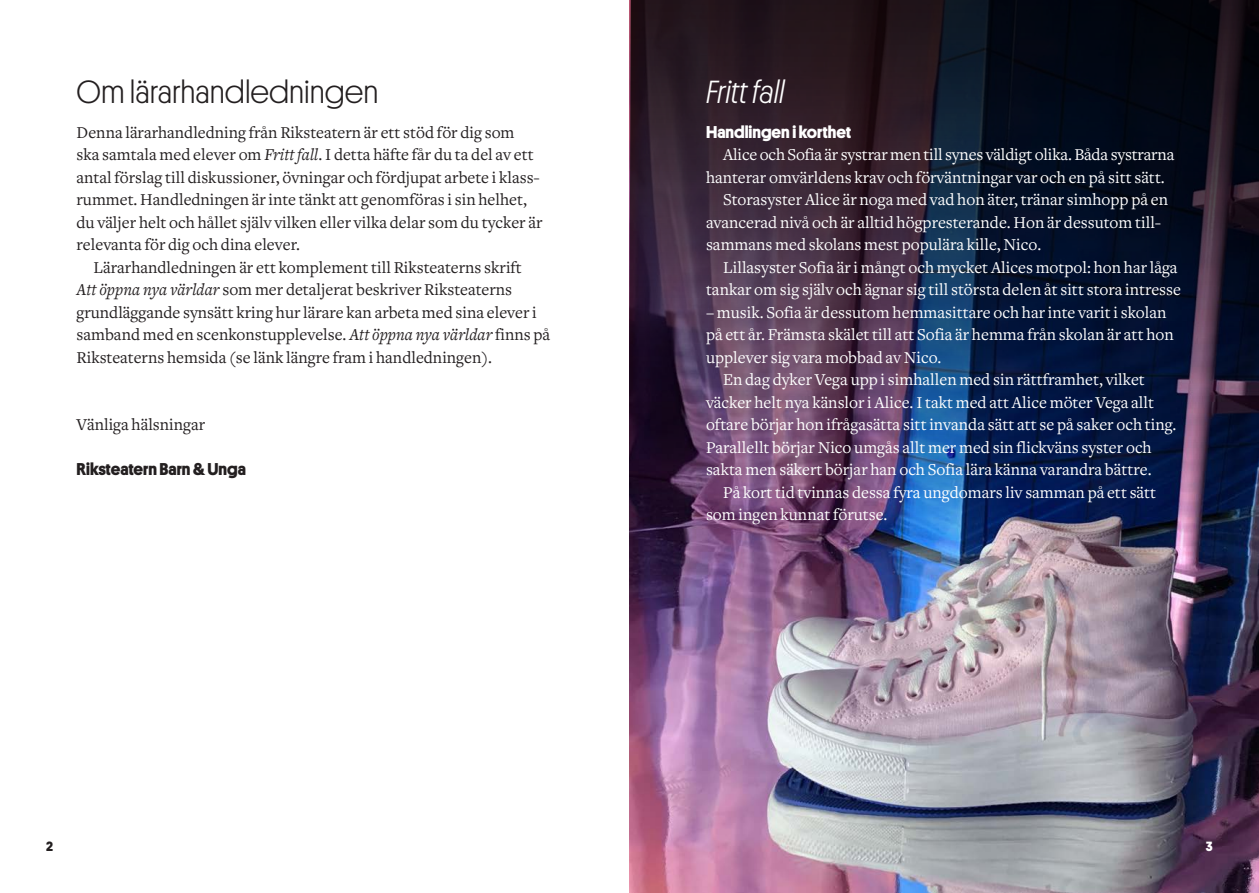
<style>
.page{position:relative;width:1259px;height:893px;background:#fff}
.page>*{position:absolute;margin:0;border:0;box-sizing:border-box;transform-origin:0 0}
.Rubrik{font:300 32.25px "Stage Sans";color:#231f20}
.Rubrik-2{font:italic 300 32.25px "Platform";letter-spacing:-.005em;color:#fff}
.t1{font:17.25px/22.5px "Curtain Serif";color:#fff}
.t2{font:17.25px/22.5px "Curtain Serif";color:#231f20}
.t3{font:700 17.25px "Stage Sans";color:#231f20}
.t4{font:700 17.25px "Stage Sans";color:#fff}
.t5{font:700 13.5px "Stage Sans";color:#231f20}
.t6{font:700 13.5px "Stage Sans";color:#fff}
.s1{font-style:italic}
</style>
<div class="page">
<img style="left:629px;top:546px;width:630px;height:347px">
<img style="left:629px;top:0;width:630px;height:546px">
<p class="Rubrik" style="left:77px;top:69px;width:303px">Om lärarhandledningen</p>
<p class="t2" style="left:77px;top:121px;width:467px">Denna lärarhandledning från Riksteatern är ett stöd för dig som<br>ska samtala med elever om <span class="s1">Fritt fall</span>. I detta häfte får du ta del av ett antal förslag till diskussioner, övningar och fördjupat arbete i klass&shy;rummet. Handledningen är inte tänkt att genomföras i sin helhet, du väljer helt och hållet själv vilken eller vilka delar som du tycker är relevanta för dig och dina elever.</p>
<p class="t2" style="left:77px;top:256px;width:475px;text-indent:17px">Lärarhandledningen är ett komplement till Riksteaterns skrift<br><span class="s1">Att öppna nya världar</span> som mer detaljerat beskriver Riksteaterns grundläggande synsätt kring hur lärare kan arbeta med sina elever i samband med en scenkonstupplevelse. <span class="s1">Att öppna nya världar</span> finns på Riksteaterns hemsida (se länk längre fram i handledningen).</p>
<p class="t2" style="left:77px;top:414px;width:130px">Vänliga hälsningar</p>
<p class="t3" style="left:77px;top:456px;width:171px">Riksteatern Barn &amp; Unga</p>
<p class="Rubrik-2" style="left:706px;top:69px;width:80px">Fritt fall</p>
<p class="t4" style="left:706px;top:119px;width:147px">Handlingen i korthet</p>
<p class="t1" style="left:706px;top:144px;width:470px;text-indent:17px">Alice och Sofia är systrar men till synes väldigt olika. Båda systrarna hanterar omvärldens krav och förväntningar var och en på sitt sätt.</p>
<p class="t1" style="left:706px;top:189px;width:463px;text-indent:17px">Storasyster Alice är noga med vad hon äter, tränar simhopp på en avancerad nivå och är alltid högpresterande. Hon är dessutom till&shy;sammans med skolans mest populära kille, Nico.</p>
<p class="t1" style="left:706px;top:256px;width:476px;text-align:right">Lillasyster Sofia är i mångt och mycket Alices motpol: hon har låga tankar om sig själv och ägnar sig till största delen åt sitt stora intresse</p>
<p class="t1" style="left:706px;top:301px;width:469px">– musik. Sofia är dessutom hemmasittare och har inte varit i skolan på ett år. Främsta skälet till att Sofia är hemma från skolan är att hon upplever sig vara mobbad av Nico.</p>
<p class="t1" style="left:706px;top:369px;width:472px;text-indent:17px">En dag dyker Vega upp i simhallen med sin rättframhet, vilket väcker helt nya känslor i Alice. I takt med att Alice möter Vega allt oftare börjar hon ifrågasätta sitt invanda sätt att se på saker och ting.<br>Parallellt börjar Nico umgås allt mer med sin flickväns syster och sakta men säkert börjar han och Sofia lära känna varandra bättre.</p>
<p class="t1" style="left:706px;top:481px;width:452px;text-indent:17px">På kort tid tvinnas dessa fyra ungdomars liv samman på ett sätt som ingen kunnat förutse.</p>
<p class="t5" style="left:46px;top:836px;width:8px">2</p>
<p class="t6" style="left:1206px;top:836px;width:8px">3</p>
</div>
